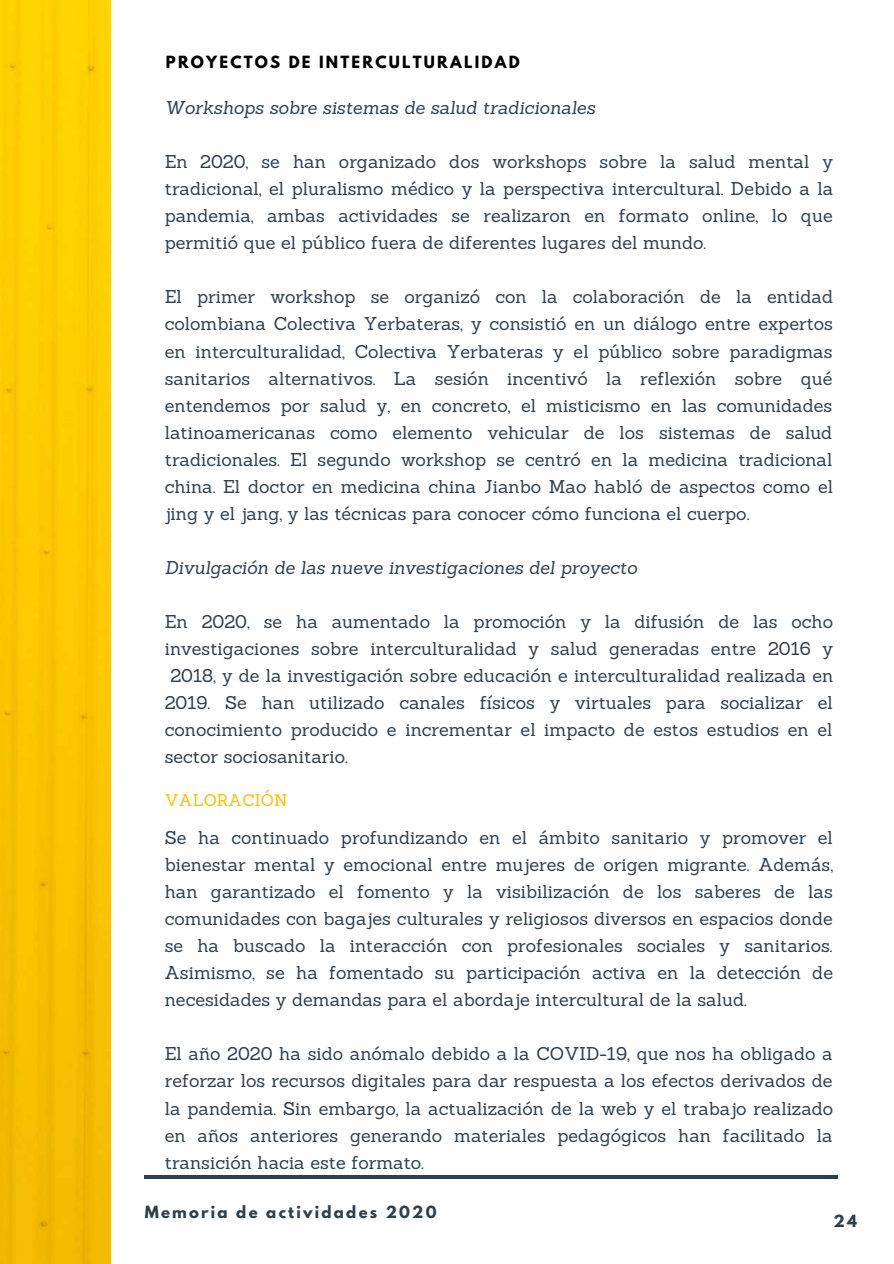
<style>
.page{position:relative;width:894px;height:1264px;background:#fff}
.page>*{position:absolute;margin:0;border:0;box-sizing:border-box;transform-origin:0 0}
.t1{font:18px/27px "Sanchez";color:#303f4b;text-align:justify}
.t2{font:italic 18px "Sanchez";color:#303f4b}
.t3{font:16.5px "Sanchez";color:#ffbe00}
.t4{font:700 14.85px "League Spartan";letter-spacing:.15em;color:#000}
.t5{font:700 14.85px "League Spartan";letter-spacing:.15em;color:#303f4b}
</style>
<div class="page">
<img style="left:0;top:0;width:110px;height:1263px">
<hr style="left:145px;top:1175px;width:692px;height:3px;background:#303f4b">
<p class="t4" style="left:166px;top:55px;width:355px">PROYECTOS DE INTERCULTURALIDAD</p>
<p class="t2" style="left:165px;top:96px;width:431px">Workshops sobre sistemas de salud tradicionales</p>
<p class="t1" style="left:165px;top:148px;width:669px">En 2020, se han organizado dos workshops sobre la salud mental y tradicional, el pluralismo médico y la perspectiva intercultural. Debido a la pandemia, ambas actividades se realizaron en formato online, lo que permitió que el público fuera de diferentes lugares del mundo.</p>
<p class="t1" style="left:165px;top:283px;width:669px">El primer workshop se organizó con la colaboración de la entidad colombiana Colectiva Yerbateras, y consistió en un diálogo entre expertos en interculturalidad, Colectiva Yerbateras y el público sobre paradigmas sanitarios alternativos. La sesión incentivó la reflexión sobre qué entendemos por salud y, en concreto, el misticismo en las comunidades latinoamericanas como elemento vehicular de los sistemas de salud tradicionales. El segundo workshop se centró en la medicina tradicional china. El doctor en medicina china Jianbo Mao habló de aspectos como el jing y el jang, y las técnicas para conocer cómo funciona el cuerpo.</p>
<p class="t2" style="left:165px;top:555px;width:474px">Divulgación de las nueve investigaciones del proyecto</p>
<p class="t1" style="left:165px;top:608px;width:669px">En 2020, se ha aumentado la promoción y la difusión de las ocho</p>
<p class="t1" style="left:165px;top:635px;width:669px">investigaciones sobre interculturalidad y salud generadas entre 2016 y</p>
<p class="t1" style="left:170px;top:662px;width:664px">2018, y de la investigación sobre educación e interculturalidad realizada en</p>
<p class="t1" style="left:165px;top:689px;width:669px">2019. Se han utilizado canales físicos y virtuales para socializar el</p>
<p class="t1" style="left:165px;top:716px;width:669px">conocimiento producido e incrementar el impacto de estos estudios en el</p>
<p class="t1" style="left:165px;top:743px;width:184px">sector sociosanitario.</p>
<p class="t3" style="left:165px;top:789px;width:124px">VALORACIÓN</p>
<p class="t1" style="left:165px;top:824px;width:669px">Se ha continuado profundizando en el ámbito sanitario y promover el bienestar mental y emocional entre mujeres de origen migrante. Además, han garantizado el fomento y la visibilización de los saberes de las comunidades con bagajes culturales y religiosos diversos en espacios donde se ha buscado la interacción con profesionales sociales y sanitarios.<br>Asimismo, se ha fomentado su participación activa en la detección de necesidades y demandas para el abordaje intercultural de la salud.</p>
<p class="t1" style="left:165px;top:1040px;width:669px">El año 2020 ha sido anómalo debido a la COVID-19, que nos ha obligado a reforzar los recursos digitales para dar respuesta a los efectos derivados de la pandemia. Sin embargo, la actualización de la web y el trabajo realizado en años anteriores generando materiales pedagógicos han facilitado la transición hacia este formato.</p>
<p class="t5" style="left:145px;top:1204px;width:293px">Memoria de actividades 2020</p>
<p class="t5" style="left:833px;top:1213px;width:25px">24</p>
</div>
